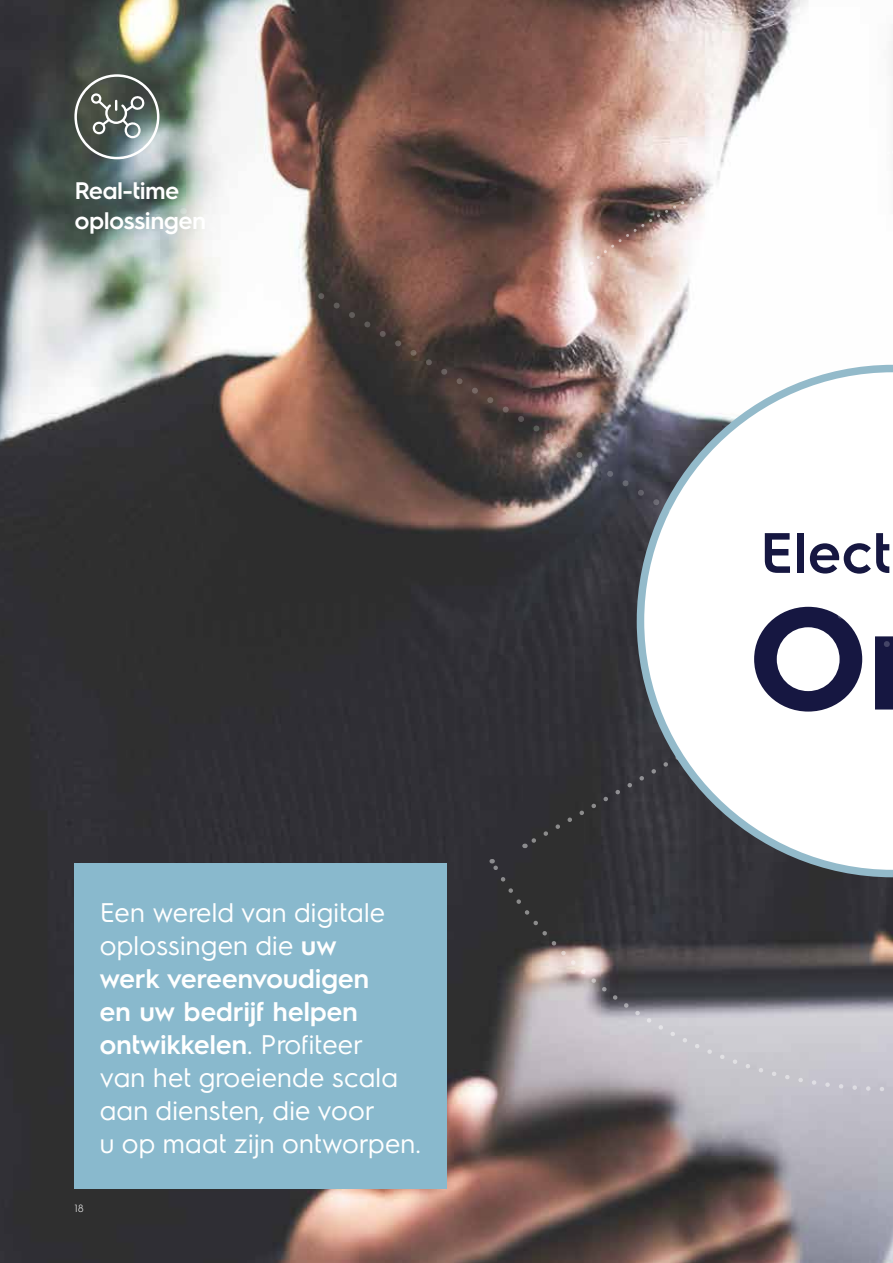
<style>
.page{position:relative;width:893px;height:1263px;background:#fff}
.page>*{position:absolute;margin:0;border:0;box-sizing:border-box;transform-origin:0 0}
.t1{font:600 57px "Electrolux Sans";color:#161741}
.t2{font:27px/33px "Electrolux Sans";letter-spacing:-.015em;color:#fff}
.t3{font:600 24px/30px "Electrolux Sans";letter-spacing:-.025em;color:#fff}
.t4{font:300 10.5px "Electrolux Sans";color:#fff}
.s1{font-weight:600}
</style>
<div class="page">
<img style="left:0;top:0;width:893px;height:1263px">
<div style="left:74px;top:863px;width:372px;height:326px;background:#89b9cd"></div>
<svg style="left:745px;top:265px;width:145px;height:96px"></svg>
<svg style="left:74px;top:74px;width:85px;height:85px;background:#6f7874"></svg>
<svg style="left:489px;top:861px;width:404px;height:243px;background:#79757a"></svg>
<svg style="left:633px;top:361px;width:260px;height:520px"></svg>
<svg style="left:524px;top:607px;width:338px;height:242px"></svg>
<svg style="left:190px;top:212px;width:359px;height:228px"></svg>
<svg style="left:571px;top:447px;width:322px;height:227px"></svg>
<svg style="left:875px;top:633px;width:18px;height:237px"></svg>
<svg style="left:591px;top:150px;width:302px;height:115px"></svg>
<p class="t3" style="left:74px;top:174px;width:133px">Real-time oplossingen</p>
<p class="t2" style="left:99px;top:895px;width:323px">Een wereld van digitale oplossingen die <span class="s1">uw<br>werk vereenvoudigen<br>en uw bedrijf helpen ontwikkelen</span>. Profiteer<br>van het groeiende scala aan diensten, die voor<br>u op maat zijn ontworpen.</p>
<p class="t4" style="left:74px;top:1201px;width:11px">18</p>
<h1 class="t1" style="left:760px;top:513px;width:132px">Elect</h1>
</div>
